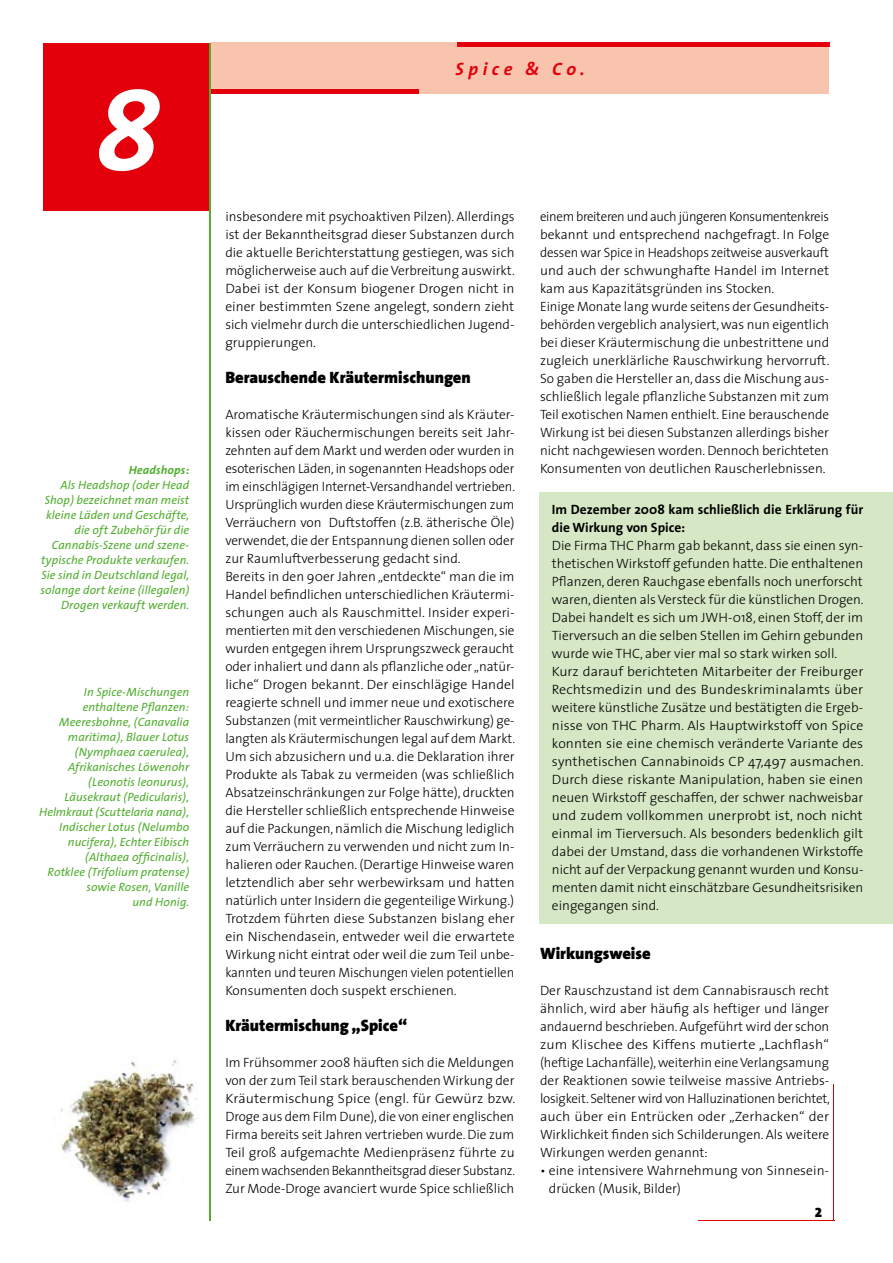
<style>
.page{position:relative;width:893px;height:1263px;background:#fff}
.page>*{position:absolute;margin:0;border:0;box-sizing:border-box;transform-origin:0 0}
.t1{font:italic 117px "The Sans Bold Expert";color:#fff}
.t2{font:italic 700 18px "The Sans";letter-spacing:.25em;color:#e3000b}
.t3{font:900 16.5px "The Sans";color:#000}
.t4{font:300 13.5px/18px "The Sans";color:#000;text-align:justify}
.t5{font:300 13.5px/18px "The Sans";color:#000;scale:.96 1}
.t6{font:700 13.5px/18px "The Sans";color:#000}
.t7{font:13.5px "The Sans Black Expert";color:#000}
.t8{font:italic 12px/15px "The Sans";letter-spacing:.005em;color:#51ae2f;text-align:right}
.t9{font:italic 700 12px "The Sans";letter-spacing:.01em;color:#51ae2f}
</style>
<div class="page">
<div style="left:210px;top:43px;width:619px;height:51px;background:#f9c4ae"></div>
<div style="left:457px;top:42px;width:372px;height:5px;background:#e3000b"></div>
<div style="left:210px;top:89px;width:209px;height:5px;background:#e3000b"></div>
<div style="left:43px;top:43px;width:167px;height:167px;background:#e3000b"></div>
<hr style="left:209px;top:43px;width:1px;height:1177px;background:#51ae2f">
<hr style="left:833px;top:1084px;width:1px;height:136px;background:#e3000b">
<hr style="left:698px;top:1220px;width:136px;height:1px;background:#e3000b">
<div style="left:539px;top:492px;width:354px;height:431px;background:#d5e7c4"></div>
<img style="left:60px;top:1056px;width:138px;height:146px">
<h1 class="t1" style="left:95px;top:32px;width:66px">8</h1>
<p class="t9" style="left:129px;top:460px;width:62px">Headshops:</p>
<p class="t8" style="left:41px;top:477px;width:150px">Als Headshop (oder Head<br>Shop) bezeichnet man meist kleine Läden und Geschäfte, die oft Zubehör für die<br>Cannabis-Szene und szene&shy;typische Produkte verkaufen.<br>Sie sind in Deutschland legal, solange dort keine (illegalen)<br>Drogen verkauft werden.</p>
<p class="t8" style="left:39px;top:684px;width:152px">In Spice-Mischungen enthaltene Pflanzen:<br>Meeresbohne, (Canavalia maritima), Blauer Lotus (Nymphaea caerulea),<br>Afrikanisches Löwenohr (Leonotis leonurus),<br>Läusekraut (Pedicularis),<br>Helmkraut (Scuttelaria nana),<br>Indischer Lotus (Nelumbo nucifera), Echter Eibisch (Althaea officinalis),<br>Rotklee (Trifolium pratense) sowie Rosen, Vanille<br>und Honig.</p>
<h2 class="t2" style="left:456px;top:53px;width:131px">Spice &amp; Co.</h2>
<p class="t4" style="left:225px;top:207px;width:291px">insbesondere mit psychoaktiven Pilzen). Allerdings ist der Bekanntheitsgrad dieser Substanzen durch die aktuelle Berichterstattung gestiegen, was sich möglicherweise auch auf die Verbreitung auswirkt.<br>Dabei ist der Konsum biogener Drogen nicht in einer bestimmten Szene angelegt, sondern zieht sich vielmehr durch die unterschiedlichen Jugend&shy;gruppierungen.</p>
<p class="t3" style="left:225px;top:364px;width:247px">Berauschende Kräutermischungen</p>
<p class="t4" style="left:225px;top:405px;width:291px;text-align:left">Aromatische Kräutermischungen sind als Kräuter&shy;kissen oder Räuchermischungen bereits seit Jahr&shy;zehnten auf dem Markt und werden oder wurden in esoterischen Läden, in sogenannten Headshops oder im einschlägigen Internet-Versandhandel vertrieben.<br>Ursprünglich wurden diese Kräutermischungen zum Verräuchern von Duftstoffen (z.B. ätherische Öle) verwendet, die der Entspannung dienen sollen oder zur Raumluftverbesserung gedacht sind.<br>Bereits in den 90er Jahren „entdeckte“ man die im Handel befindlichen unterschiedlichen Kräutermi&shy;schungen auch als Rauschmittel. Insider experi&shy;mentierten mit den verschiedenen Mischungen, sie wurden entgegen ihrem Ursprungszweck geraucht oder inhaliert und dann als pflanzliche oder „natür&shy;liche“ Drogen bekannt. Der einschlägige Handel reagierte schnell und immer neue und exotischere Substanzen (mit vermeintlicher Rauschwirkung) ge&shy;langten als Kräutermischungen legal auf dem Markt.<br>Um sich abzusichern und u.a. die Deklaration ihrer Produkte als Tabak zu vermeiden (was schließlich Absatzeinschränkungen zur Folge hätte), druckten die Hersteller schließlich entsprechende Hinweise auf die Packungen, nämlich die Mischung lediglich zum Verräuchern zu verwenden und nicht zum In&shy;halieren oder Rauchen. (Derartige Hinweise waren letztendlich aber sehr werbewirksam und hatten natürlich unter Insidern die gegenteilige Wirkung.)<br>Trotzdem führten diese Substanzen bislang eher ein Nischendasein, entweder weil die erwartete Wirkung nicht eintrat oder weil die zum Teil unbe&shy;kannten und teuren Mischungen vielen potentiellen Konsumenten doch suspekt erschienen.</p>
<p class="t3" style="left:225px;top:1012px;width:183px">Kräutermischung „Spice“</p>
<p class="t4" style="left:225px;top:1053px;width:291px">Im Frühsommer 2008 häuften sich die Meldungen von der zum Teil stark berauschenden Wirkung der Kräutermischung Spice (engl. für Gewürz bzw.<br>Droge aus dem Film Dune), die von einer englischen Firma bereits seit Jahren vertrieben wurde. Die zum Teil groß aufgemachte Medienpräsenz führte zu einem wachsenden Bekanntheitsgrad dieser Substanz.<br>Zur Mode-Droge avanciert wurde Spice schließlich</p>
<p class="t5" style="left:540px;top:207px;width:303px">einem breiteren und auch jüngeren Konsumentenkreis bekannt und entsprechend nachgefragt. In Folge dessen war Spice in Headshops zeitweise ausverkauft und auch der schwunghafte Handel im Internet kam aus Kapazitätsgründen ins Stocken.<br>Einige Monate lang wurde seitens der Gesundheits&shy;behörden vergeblich analysiert, was nun eigentlich bei dieser Kräutermischung die unbestrittene und zugleich unerklärliche Rauschwirkung hervorruft.<br>So gaben die Hersteller an, dass die Mischung aus&shy;schließlich legale pflanzliche Substanzen mit zum Teil exotischen Namen enthielt. Eine berauschende Wirkung ist bei diesen Substanzen allerdings bisher nicht nachgewiesen worden. Dennoch berichteten Konsumenten von deutlichen Rauscherlebnissen.</p>
<p class="t6" style="left:552px;top:500px;width:313px">Im Dezember 2008 kam schließlich die Erklärung für die Wirkung von Spice:</p>
<p class="t4" style="left:552px;top:536px;width:313px;text-align:left">Die Firma THC Pharm gab bekannt, dass sie einen syn&shy;thetischen Wirkstoff gefunden hatte. Die enthaltenen Pflanzen, deren Rauchgase ebenfalls noch unerforscht waren, dienten als Versteck für die künstlichen Drogen.<br>Dabei handelt es sich um JWH-018, einen Stoff, der im Tierversuch an die selben Stellen im Gehirn gebunden wurde wie THC, aber vier mal so stark wirken soll.<br>Kurz darauf berichteten Mitarbeiter der Freiburger Rechts medizin und des Bundeskriminalamts über weitere künstliche Zusätze und bestätigten die Ergeb&shy;nisse von THC Pharm. Als Hauptwirkstoff von Spice konnten sie eine chemisch veränderte Variante des synthetischen Cannabinoids CP 47,497 ausmachen.<br>Durch diese riskante Manipulation, haben sie einen neuen Wirkstoff geschaffen, der schwer nachweisbar und zudem vollkommen unerprobt ist, noch nicht einmal im Tierversuch. Als besonders bedenklich gilt dabei der Umstand, dass die vorhandenen Wirkstoffe nicht auf der Verpackung genannt wurden und Konsu&shy;menten damit nicht einschätzbare Gesundheitsrisiken eingegangen sind.</p>
<p class="t3" style="left:540px;top:940px;width:112px">Wirkungsweise</p>
<p class="t4" style="left:540px;top:981px;width:291px">Der Rauschzustand ist dem Cannabisrausch recht ähnlich, wird aber häufig als heftiger und länger andauernd beschrieben. Aufgeführt wird der schon zum Klischee des Kiffens mutierte „Lachflash“ (heftige Lachanfälle), weiterhin eine Verlangsamung der Reaktionen sowie teilweise massive Antriebs&shy;losigkeit. Seltener wird von Halluzinationen berichtet, auch über ein Entrücken oder „Zerhacken“ der Wirklichkeit finden sich Schilderungen. Als weitere Wirkungen werden genannt:</p>
<p class="t4" style="left:549px;top:1161px;width:282px;text-indent:-9px">• eine intensivere Wahrnehmung von Sinnesein&shy;drücken (Musik, Bilder)</p>
<p class="t7" style="left:815px;top:1201px;width:9px">2</p>
</div>
